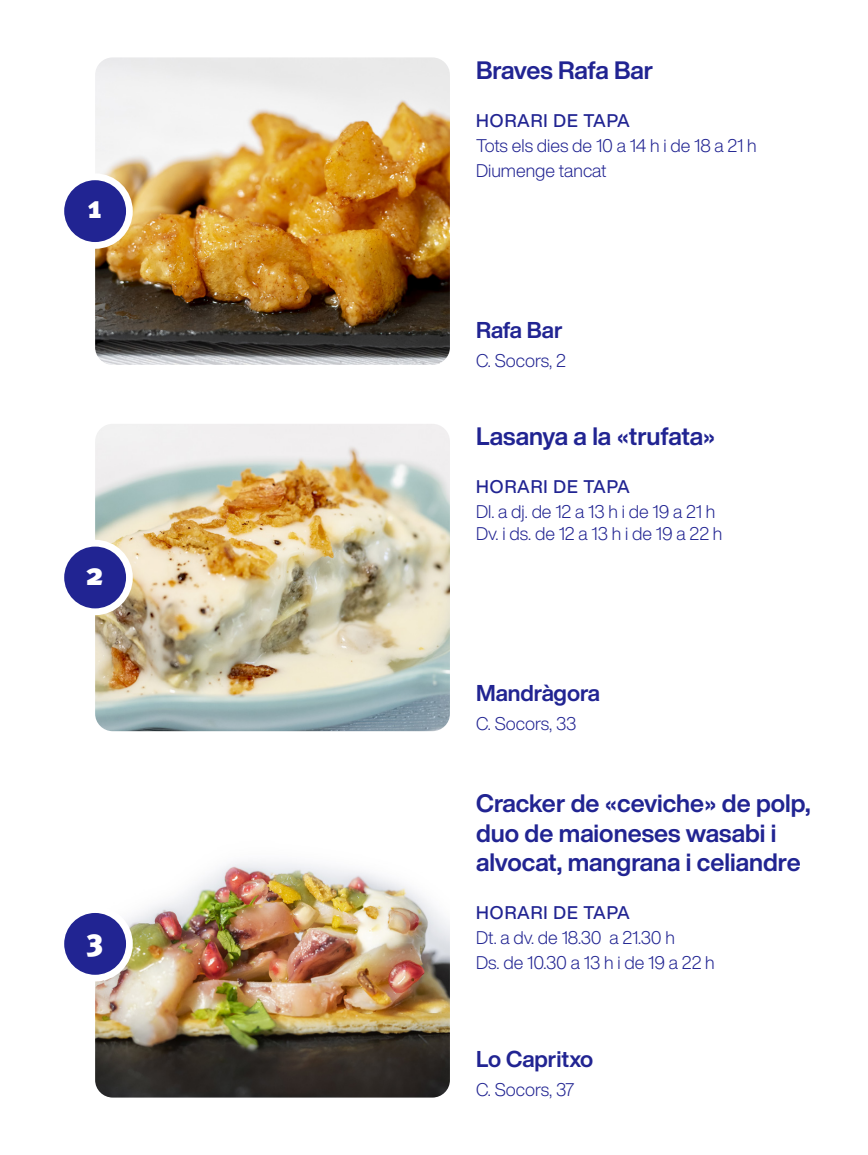
<style>
.page{position:relative;width:868px;height:1155px;background:#fff}
.page>*{position:absolute;margin:0;border:0;box-sizing:border-box;transform-origin:0 0}
.t1{font:900 31.5px "Meta Pro";color:#fff}
.t2{font:700 24.75px/29.7px "Helvetica Now Display";color:#212492}
.t3{font:700 22.5px "Helvetica Now Display";color:#212492}
.t4{font:300 18px/24.8px "Helvetica Now Display";color:#212492}
.t5{font:500 18px "Helvetica Now Display";letter-spacing:.045em;color:#212492}
</style>
<div class="page">
<img style="left:95px;top:861px;width:355px;height:236px">
<div style="left:61px;top:909px;width:68px;height:69px;background:#212492;border-radius:50%"></div>
<div style="left:57px;top:906px;width:76px;height:75px;border:7px solid #fff;border-radius:50%"></div>
<img style="left:95px;top:57px;width:355px;height:308px">
<div style="left:61px;top:177px;width:68px;height:68px;background:#212492;border-radius:50%"></div>
<div style="left:57px;top:173px;width:76px;height:76px;border:7px solid #fff;border-radius:50%"></div>
<img style="left:95px;top:424px;width:355px;height:307px">
<div style="left:61px;top:543px;width:68px;height:68px;background:#212492;border-radius:50%"></div>
<div style="left:57px;top:540px;width:76px;height:75px;border:7px solid #fff;border-radius:50%"></div>
<h1 class="t1" style="left:88px;top:188px;width:15px">1</h1>
<h1 class="t1" style="left:85px;top:554px;width:20px">2</h1>
<h1 class="t1" style="left:86px;top:920px;width:19px">3</h1>
<h2 class="t2" style="left:476px;top:55px;width:179px">Braves Rafa Bar</h2>
<p class="t5" style="left:476px;top:108px;width:155px">HORARI DE TAPA</p>
<p class="t4" style="left:476px;top:133px;width:282px">Tots els dies de 10 a 14 h i de 18 a 21 h<br>Diumenge tancat</p>
<p class="t3" style="left:476px;top:314px;width:88px">Rafa Bar</p>
<p class="t4" style="left:476px;top:348px;width:91px">C. Socors, 2</p>
<h2 class="t2" style="left:476px;top:422px;width:241px">Lasanya a la «trufata»</h2>
<p class="t5" style="left:476px;top:474px;width:155px">HORARI DE TAPA</p>
<p class="t4" style="left:476px;top:500px;width:248px;line-height:21.6px">Dl. a dj. de 12 a 13 h i de 19 a 21 h<br>Dv. i ds. de 12 a 13 h i de 19 a 22 h</p>
<p class="t3" style="left:476px;top:677px;width:125px">Mandràgora</p>
<p class="t4" style="left:476px;top:711px;width:102px">C. Socors, 33</p>
<h2 class="t2" style="left:476px;top:788px;width:336px">Cracker de «ceviche» de polp, duo de maioneses wasabi i alvocat, mangrana i celiandre</h2>
<p class="t5" style="left:476px;top:900px;width:155px">HORARI DE TAPA</p>
<p class="t4" style="left:476px;top:924px;width:240px">Dt. a dv. de 18.30 a 21.30 h<br>Ds. de 10.30 a 13 h i de 19 a 22 h</p>
<p class="t3" style="left:476px;top:1043px;width:119px">Lo Capritxo</p>
<p class="t4" style="left:476px;top:1077px;width:100px">C. Socors, 37</p>
</div>
